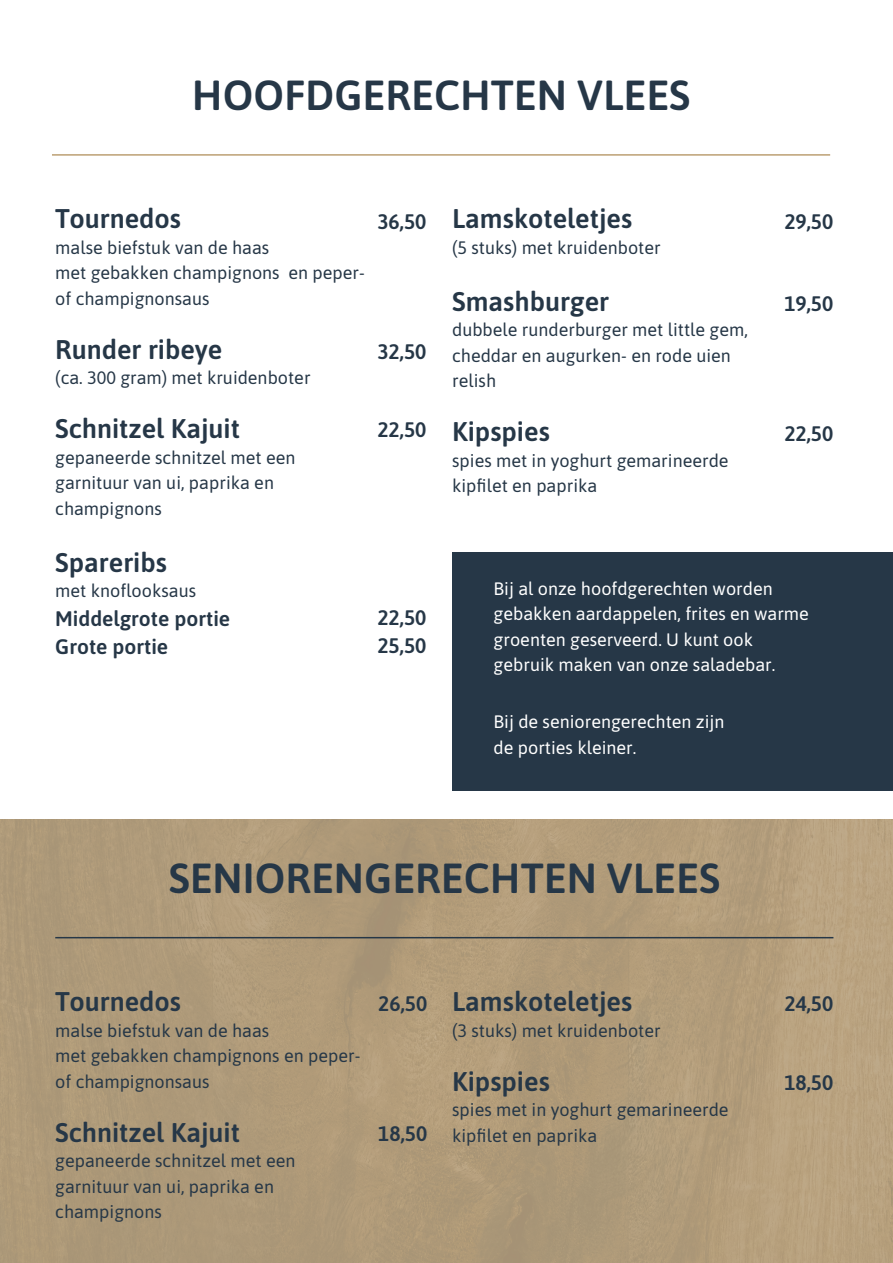
<style>
.page{position:relative;width:893px;height:1263px;background:#fff}
.page>*{position:absolute;margin:0;border:0;box-sizing:border-box;transform-origin:0 0}
.TITEL_WIT{font:600 42px "Asap";color:#263747}
.TITEL{font:600 42px "Asap";color:#263747}
.KOPJES{font:600 27px "Asap";color:#263747}
.KOPJES-2{font:600 21px "Asap";color:#263747}
.BODY{font:18px/25.5px "Asap";color:#263747}
.BODY-2{font:18px/25.5px "Asap";color:#fff}
.KOPJES-3{font:18px/25.5px "Asap";color:#263747}
</style>
<div class="page">
<div style="left:0;top:820px;width:893px;height:443px;background:#b19b79"></div>
<hr style="left:52px;top:154px;width:778px;height:2px;background:#bc9f73">
<div style="left:452px;top:553px;width:441px;height:238px;background:#263747"></div>
<hr style="left:55px;top:937px;width:778px;height:1px;background:#263747">
<p class="TITEL" style="left:192px;top:66px;width:500px">HOOFDGERECHTEN VLEES</p>
<p class="KOPJES" style="left:55px;top:200px;width:127px">Tournedos</p>
<p class="BODY" style="left:55px;top:234px;width:216px">malse biefstuk van de haas</p>
<p class="BODY" style="left:55px;top:259px;width:311px">met gebakken champignons en peper&shy;of champignonsaus</p>
<p class="KOPJES" style="left:55px;top:330px;width:169px">Runder ribeye</p>
<p class="KOPJES-3" style="left:55px;top:364px;width:257px">(ca. 300 gram) met kruidenboter</p>
<p class="KOPJES" style="left:55px;top:410px;width:186px">Schnitzel Kajuit</p>
<p class="KOPJES-3" style="left:55px;top:444px;width:242px">gepaneerde schnitzel met een garnituur van ui, paprika en champignons</p>
<p class="KOPJES" style="left:55px;top:543px;width:113px">Spareribs</p>
<p class="BODY" style="left:55px;top:577px;width:142px">met knoflooksaus</p>
<p class="KOPJES-2" style="left:55px;top:604px;width:176px">Middelgrote portie</p>
<p class="KOPJES-2" style="left:55px;top:632px;width:115px">Grote portie</p>
<p class="KOPJES-2" style="left:377px;top:206px;width:51px">36,50</p>
<p class="KOPJES-2" style="left:377px;top:337px;width:51px">32,50</p>
<p class="KOPJES-2" style="left:377px;top:415px;width:51px">22,50</p>
<p class="KOPJES-2" style="left:377px;top:602px;width:51px">22,50</p>
<p class="KOPJES-2" style="left:377px;top:630px;width:51px">25,50</p>
<p class="KOPJES" style="left:452px;top:200px;width:182px">Lamskoteletjes</p>
<p class="BODY" style="left:452px;top:234px;width:210px">(5 stuks) met kruidenboter</p>
<p class="KOPJES" style="left:452px;top:282px;width:158px">Smashburger</p>
<p class="BODY" style="left:452px;top:316px;width:297px">dubbele runderburger met little gem, cheddar en augurken- en rode uien relish</p>
<p class="KOPJES" style="left:452px;top:413px;width:99px">Kipspies</p>
<p class="BODY" style="left:452px;top:447px;width:278px">spies met in yoghurt gemarineerde kipfilet en paprika</p>
<p class="KOPJES-2" style="left:784px;top:206px;width:51px">29,50</p>
<p class="KOPJES-2" style="left:784px;top:288px;width:51px">19,50</p>
<p class="KOPJES-2" style="left:784px;top:419px;width:51px">22,50</p>
<p class="BODY-2" style="left:494px;top:575px;width:317px">Bij al onze hoofdgerechten worden gebakken aardappelen, frites en warme groenten geserveerd. U kunt ook gebruik maken van onze saladebar.</p>
<p class="BODY-2" style="left:494px;top:708px;width:232px">Bij de seniorengerechten zijn</p>
<p class="BODY-2" style="left:494px;top:734px;width:144px">de porties kleiner.</p>
<p class="TITEL_WIT" style="left:169px;top:849px;width:553px">SENIORENGERECHTEN VLEES</p>
<p class="KOPJES" style="left:55px;top:982px;width:127px">Tournedos</p>
<p class="BODY" style="left:55px;top:1016px;width:216px">malse biefstuk van de haas</p>
<p class="BODY" style="left:55px;top:1042px;width:307px">met gebakken champignons en peper&shy;of champignonsaus</p>
<p class="KOPJES" style="left:55px;top:1113px;width:186px">Schnitzel Kajuit</p>
<p class="BODY" style="left:55px;top:1147px;width:242px">gepaneerde schnitzel met een garnituur van ui, paprika en champignons</p>
<p class="KOPJES" style="left:452px;top:982px;width:182px">Lamskoteletjes</p>
<p class="BODY" style="left:452px;top:1016px;width:210px">(3 stuks) met kruidenboter</p>
<p class="KOPJES" style="left:452px;top:1062px;width:99px">Kipspies</p>
<p class="BODY" style="left:452px;top:1096px;width:278px">spies met in yoghurt gemarineerde kipfilet en paprika</p>
<p class="KOPJES-2" style="left:378px;top:989px;width:51px">26,50</p>
<p class="KOPJES-2" style="left:784px;top:989px;width:51px">24,50</p>
<p class="KOPJES-2" style="left:784px;top:1068px;width:51px">18,50</p>
<p class="KOPJES-2" style="left:378px;top:1119px;width:51px">18,50</p>
</div>
